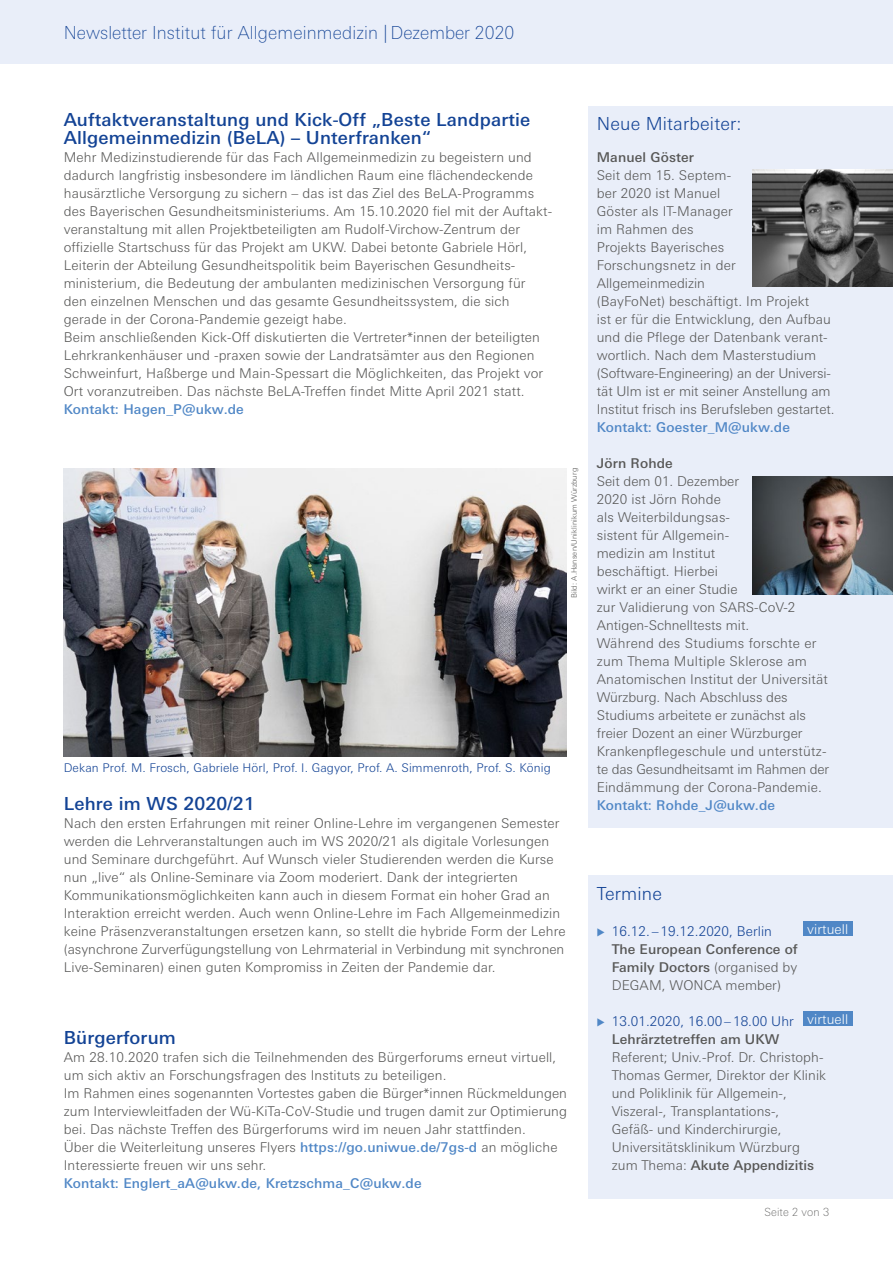
<style>
.page{position:relative;width:893px;height:1263px;background:#fff}
.page>*{position:absolute;margin:0;border:0;box-sizing:border-box;transform-origin:0 0}
.t1{font:500 18px/18px "Univers Next Pro";letter-spacing:.01em;color:#134395}
.t2{font:100 18px "Univers Next Pro";letter-spacing:.01em;color:#134395}
.t3{font:300 18px "Univers Next Pro";letter-spacing:.01em;color:#134395}
.t4{font:300 13.5px/18px "Univers Next Pro";letter-spacing:.01em;color:#575756}
.t5{font:500 13.5px "Univers Next Pro";letter-spacing:.01em;color:#5087c6}
.t6{font:500 13.5px/18px "Univers Next Pro";letter-spacing:.005em;color:#575756;text-align:justify}
.t7{font:300 13.5px "Univers Next Pro";letter-spacing:.005em;color:#134395}
.t8{font:300 13.5px "Univers Next Pro";letter-spacing:.01em;color:#fff}
.t9{font:300 12px "Univers Next Pro";letter-spacing:.01em;color:#134395}
.t10{font:100 11.25px "Univers Next Pro";letter-spacing:.01em;color:#575756}
.t11{font:300 7.5px "Univers Next Pro";letter-spacing:.01em;color:#575756}
.s1{font-weight:500;color:#5087c6}
.s2{font-weight:300}
.s3{font-weight:500}
</style>
<div class="page">
<div style="left:0;top:0;width:893px;height:64px;background:#e9eef9"></div>
<div style="left:588px;top:106px;width:305px;height:722px;background:#e9eef9"></div>
<img style="left:753px;top:169px;width:140px;height:118px">
<img style="left:753px;top:477px;width:140px;height:117px">
<div style="left:588px;top:875px;width:305px;height:324px;background:#e9eef9"></div>
<div style="left:803px;top:921px;width:50px;height:15px;background:#5087c6"></div>
<div style="left:803px;top:1011px;width:50px;height:15px;background:#5087c6"></div>
<img style="left:64px;top:468px;width:503px;height:288px">
<h1 class="t2" style="left:64px;top:22px;width:452px">Newsletter Institut für Allgemeinmedizin | Dezember 2020</h1>
<h1 class="t1" style="left:64px;top:111px;width:468px">Auftaktveranstaltung und Kick-Off „Beste Landpartie<br>Allgemeinmedizin (BeLA) – Unterfranken“</h1>
<p class="t4" style="left:64px;top:148px;width:490px">Mehr Medizinstudierende für das Fach Allgemeinmedizin zu begeistern und dadurch langfristig insbesondere im ländlichen Raum eine flächendeckende hausärztliche Versorgung zu sichern – das ist das Ziel des BeLA-Programms des Bayerischen Gesundheitsministeriums. Am 15.10.2020 fiel mit der Auftakt&shy;veranstaltung mit allen Projektbeteiligten am Rudolf-Virchow-Zentrum der offizielle Startschuss für das Projekt am UKW. Dabei betonte Gabriele Hörl, Leiterin der Abteilung Gesundheitspolitik beim Bayerischen Gesundheits&shy;ministerium, die Bedeutung der ambulanten medizinischen Versorgung für<br>den einzelnen Menschen und das gesamte Gesundheitssystem, die sich gerade in der Corona-Pandemie gezeigt habe.<br>Beim anschließenden Kick-Off diskutierten die Vertreter*innen der beteiligten Lehrkrankenhäuser und -praxen sowie der Landratsämter aus den Regionen Schweinfurt, Haßberge und Main-Spessart die Möglichkeiten, das Projekt vor Ort voranzutreiben. Das nächste BeLA-Treffen findet Mitte April 2021 statt.</p>
<p class="t5" style="left:64px;top:401px;width:182px">Kontakt: Hagen_P@ukw.de</p>
<p class="t11" style="left:570px;top:598px;width:132px;rotate:-90deg">Bild: A.Hansen/Uniklinikum Würzburg</p>
<p class="t9" style="left:64px;top:761px;width:488px">Dekan Prof. M. Frosch, Gabriele Hörl, Prof. I. Gagyor, Prof. A. Simmenroth, Prof. S. König</p>
<h1 class="t1" style="left:64px;top:795px;width:192px">Lehre im WS 2020/21</h1>
<p class="t4" style="left:64px;top:814px;width:503px">Nach den ersten Erfahrungen mit reiner Online-Lehre im vergangenen Semester werden die Lehrveranstaltungen auch im WS 2020/21 als digitale Vorlesungen und Seminare durchgeführt. Auf Wunsch vieler Studierenden werden die Kurse nun „live“ als Online-Seminare via Zoom moderiert. Dank der integrierten Kommunikationsmöglichkeiten kann auch in diesem Format ein hoher Grad an Interaktion erreicht werden. Auch wenn Online-Lehre im Fach Allgemeinmedizin keine Präsenzveranstaltungen ersetzen kann, so stellt die hybride Form der Lehre (asynchrone Zurverfügungstellung von Lehrmaterial in Verbindung mit synchronen Live-Seminaren) einen guten Kompromiss in Zeiten der Pandemie dar.</p>
<h1 class="t1" style="left:64px;top:1029px;width:114px">Bürgerforum</h1>
<p class="t4" style="left:64px;top:1048px;width:505px">Am 28.10.2020 trafen sich die Teilnehmenden des Bürgerforums erneut virtuell, um sich aktiv an Forschungsfragen des Instituts zu beteiligen.<br>Im Rahmen eines sogenannten Vortestes gaben die Bürger*innen Rückmeldungen zum Interviewleitfaden der Wü-KiTa-CoV-Studie und trugen damit zur Optimierung bei. Das nächste Treffen des Bürgerforums wird im neuen Jahr stattfinden.<br>Über die Weiterleitung unseres Flyers <span class="s1">https://go.uniwue.de/7gs-d</span> an mögliche Interessierte freuen wir uns sehr.</p>
<p class="t5" style="left:64px;top:1175px;width:359px">Kontakt: Englert_aA@ukw.de, Kretzschma_C@ukw.de</p>
<h1 class="t3" style="left:597px;top:113px;width:146px">Neue Mitarbeiter:</h1>
<p class="t6" style="left:597px;top:148px;width:99px">Manuel Göster</p>
<p class="t4" style="left:597px;top:166px;width:239px">Seit dem 15. Septem-<br>ber 2020 ist Manuel<br>Göster als IT-Manager<br>im Rahmen des<br>Projekts Bayerisches<br>Forschungsnetz in der<br>Allgemeinmedizin<br>(BayFoNet) beschäftigt. Im Projekt<br>ist er für die Entwicklung, den Aufbau und die Pflege der Datenbank verant&shy;wortlich. Nach dem Masterstudium (Software-Engineering) an der Universi&shy;tät Ulm ist er mit seiner Anstellung am<br>Institut frisch ins Berufsleben gestartet.</p>
<p class="t5" style="left:597px;top:419px;width:195px">Kontakt: Goester_M@ukw.de</p>
<p class="t6" style="left:597px;top:454px;width:78px">Jörn Rohde</p>
<p class="t4" style="left:597px;top:472px;width:234px">Seit dem 01. Dezember<br>2020 ist Jörn Rohde<br>als Weiterbildungsas-<br>sistent für Allgemein-<br>medizin am Institut<br>beschäftigt. Hierbei<br>wirkt er an einer Studie<br>zur Validierung von SARS-CoV-2<br>Antigen-Schnelltests mit.<br>Während des Studiums forschte er zum Thema Multiple Sklerose am<br>Anatomischen Institut der Universität<br>Würzburg. Nach Abschluss des<br>Studiums arbeitete er zunächst als freier Dozent an einer Würzburger<br>Krankenpflegeschule und unterstütz&shy;te das Gesundheitsamt im Rahmen der<br>Eindämmung der Corona-Pandemie.</p>
<p class="t5" style="left:597px;top:797px;width:180px">Kontakt: Rohde_J@ukw.de</p>
<h1 class="t3" style="left:597px;top:883px;width:67px">Termine</h1>
<p class="t7" style="left:612px;top:923px;width:162px">16.12. –19.12.2020, Berlin</p>
<p class="t6" style="left:612px;top:940px;width:188px">The European Conference of Family Doctors <span class="s2">(organised by DEGAM, WONCA member)</span></p>
<p class="t7" style="left:612px;top:1013px;width:184px">13.01.2020, 16.00–18.00 Uhr</p>
<p class="t6" style="left:612px;top:1030px;width:169px">Lehrärztetreffen am UKW</p>
<p class="t4" style="left:612px;top:1048px;width:216px">Referent; Univ.-Prof. Dr. Christoph-Thomas Germer, Direktor der Klinik und Poliklinik für Allgemein-, Viszeral-, Transplantations-,<br>Gefäß- und Kinderchirurgie, Universitätsklinikum Würzburg zum Thema: <span class="s3">Akute Appendizitis</span></p>
<p class="t8" style="left:807px;top:921px;width:43px">virtuell</p>
<p class="t8" style="left:807px;top:1011px;width:43px">virtuell</p>
<p class="t10" style="left:765px;top:1206px;width:66px">Seite 2 von 3</p>
</div>
